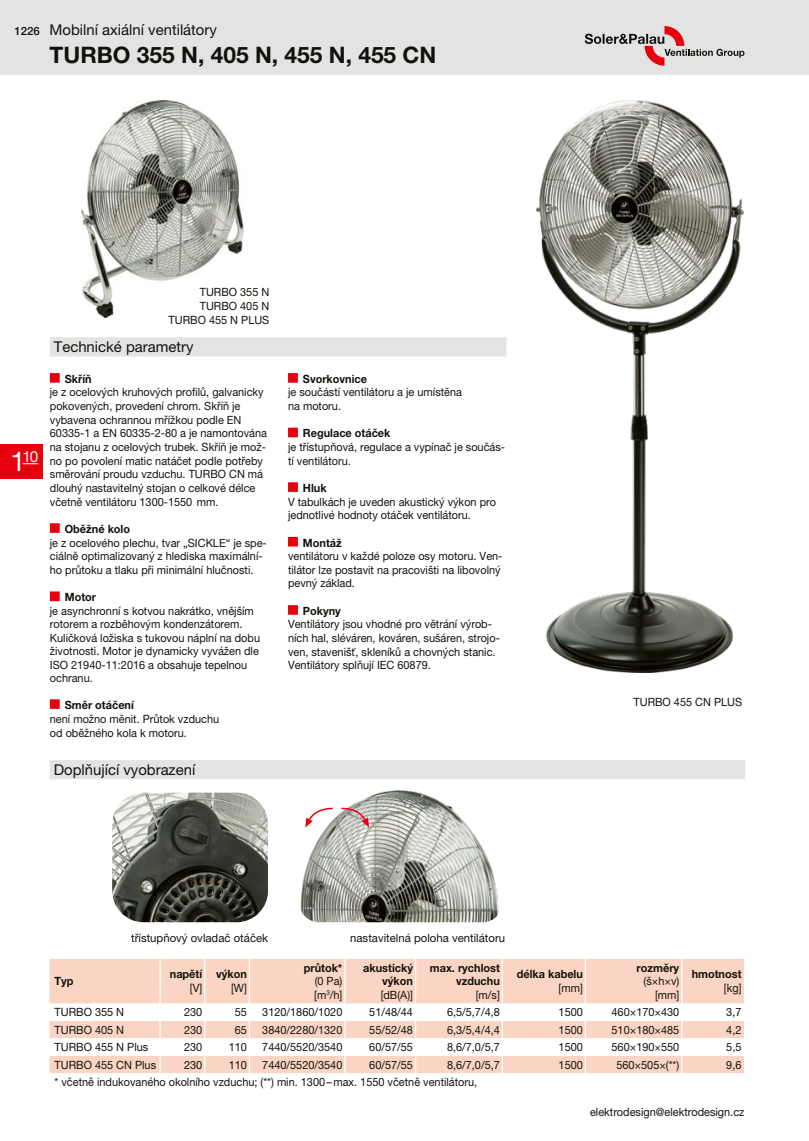
<style>
.page{position:relative;width:809px;height:1141px;background:#fff}
.page>*{position:absolute;margin:0;border:0;box-sizing:border-box;transform-origin:0 0}
.t1{font:700 22.75px "Helvetica Neue LT Pro";color:#12120d}
.t2{font:15.22px "Helvetica Neue LT Pro";color:#fff}
.t3{font:14.88px "Helvetica Neue LT Pro";color:#12120d}
.t4{font:11.38px/13.7px "Helvetica Neue LT Pro";color:#12120d;scale:.96 1}
.t5{font:700 11.38px/13.7px "Helvetica Neue LT Pro";color:#12120d;text-align:right;scale:.96 1}
.t6{font:11.38px "Helvetica Neue LT Pro";color:#12120d}
.t7{font:500 11.38px "Helvetica Neue LT Pro";color:#12120d}
.s1{font-size:27.12px}
</style>
<div class="page">
<div style="left:0;top:0;width:809px;height:74px;background:#e2e3e3"></div>
<svg style="left:584px;top:26px;width:160px;height:40px"></svg>
<div style="left:0;top:444px;width:42px;height:35px;background:#e7000e"></div>
<svg style="left:22px;top:463px;width:16px;height:1px"></svg>
<img style="left:300px;top:790px;width:199px;height:132px">
<div style="left:50px;top:337px;width:456px;height:20px;background:#e2e3e3"></div>
<div style="left:50px;top:373px;width:10px;height:10px;background:#e7000e"></div>
<div style="left:50px;top:523px;width:10px;height:10px;background:#e7000e"></div>
<div style="left:50px;top:591px;width:10px;height:10px;background:#e7000e"></div>
<div style="left:50px;top:699px;width:10px;height:10px;background:#e7000e"></div>
<div style="left:288px;top:373px;width:10px;height:10px;background:#e7000e"></div>
<div style="left:288px;top:428px;width:10px;height:9px;background:#e7000e"></div>
<div style="left:288px;top:482px;width:10px;height:10px;background:#e7000e"></div>
<div style="left:288px;top:537px;width:10px;height:9px;background:#e7000e"></div>
<div style="left:288px;top:605px;width:10px;height:10px;background:#e7000e"></div>
<div style="left:50px;top:959px;width:694px;height:45px;background:#fbd5c3"></div>
<hr style="left:159px;top:959px;width:2px;height:45px;background:#fff">
<hr style="left:204px;top:959px;width:1px;height:45px;background:#fff">
<hr style="left:249px;top:959px;width:1px;height:45px;background:#fff">
<hr style="left:344px;top:959px;width:1px;height:45px;background:#fff">
<hr style="left:415px;top:959px;width:1px;height:45px;background:#fff">
<hr style="left:501px;top:959px;width:2px;height:45px;background:#fff">
<hr style="left:584px;top:959px;width:2px;height:45px;background:#fff">
<hr style="left:681px;top:959px;width:1px;height:45px;background:#fff">
<svg style="left:50px;top:1021px;width:694px;height:52px"></svg>
<svg style="left:305px;top:808px;width:29px;height:19px"></svg>
<svg style="left:340px;top:808px;width:29px;height:19px"></svg>
<div style="left:50px;top:760px;width:695px;height:19px;background:#e2e3e3"></div>
<img style="left:112px;top:793px;width:156px;height:129px">
<img style="left:536px;top:100px;width:207px;height:573px">
<img style="left:82px;top:100px;width:161px;height:218px">
<p class="t7" style="left:14px;top:25px;width:27px">1226</p>
<h3 class="t3" style="left:50px;top:21px;width:169px">Mobilní axiální ventilátory</h3>
<h1 class="t1" style="left:50px;top:41px;width:388px">TURBO 355 N, 405 N, 455 N, 455 CN</h1>
<h2 class="t2" style="left:11px;top:448px;width:29px"><span class="s1">1</span>10</h2>
<p class="t4" style="left:169px;top:285px;width:106px;text-align:right">TURBO 355 N<br>TURBO 405 N<br>TURBO 455 N PLUS</p>
<h3 class="t3" style="left:54px;top:338px;width:141px">Technické parametry</h3>
<p class="t5" style="left:65px;top:372px;width:30px">Skříň</p>
<p class="t4" style="left:50px;top:385px;width:228px">je z ocelových kruhových profilů, galvanicky pokovených, provedení chrom. Skříň je vybavena ochrannou mřížkou podle EN 60335-1 a EN 60335-2-80 a je namontována na stojanu z ocelových trubek. Skříň je mož&shy;no po povolení matic natáčet podle potřeby směrování proudu vzduchu. TURBO CN má dlouhý nastavitelný stojan o celkové délce včetně ventilátoru 1300-1550 mm.</p>
<p class="t5" style="left:65px;top:522px;width:70px">Oběžné kolo</p>
<p class="t4" style="left:50px;top:535px;width:227px">je z ocelového plechu, tvar „SICKLE“ je spe&shy;ciálně optimalizovaný z hlediska maximální&shy;ho průtoku a tlaku při minimální hlučnosti.</p>
<p class="t5" style="left:65px;top:590px;width:34px">Motor</p>
<p class="t4" style="left:50px;top:604px;width:220px">je asynchronní s kotvou nakrátko, vnějším rotorem a rozběhovým kondenzátorem.<br>Kuličková ložiska s tukovou náplní na dobu životnosti. Motor je dynamicky vyvážen dle ISO 21940-11:2016 a obsahuje tepelnou ochranu.</p>
<p class="t5" style="left:65px;top:698px;width:74px">Směr otáčení</p>
<p class="t4" style="left:50px;top:712px;width:178px">není možno měnit. Průtok vzduchu od oběžného kola k motoru.</p>
<h3 class="t3" style="left:54px;top:761px;width:143px">Doplňující vyobrazení</h3>
<p class="t5" style="left:303px;top:372px;width:68px">Svorkovnice</p>
<p class="t4" style="left:288px;top:385px;width:183px">je součástí ventilátoru a je umístěna na motoru.</p>
<p class="t5" style="left:303px;top:426px;width:93px">Regulace otáček</p>
<p class="t4" style="left:288px;top:440px;width:228px">je třístupňová, regulace a vypínač je součás&shy;tí ventilátoru.</p>
<p class="t5" style="left:303px;top:481px;width:26px">Hluk</p>
<p class="t4" style="left:288px;top:495px;width:218px">V tabulkách je uveden akustický výkon pro jednotlivé hodnoty otáček ventilátoru.</p>
<p class="t5" style="left:303px;top:535px;width:42px">Montáž</p>
<p class="t4" style="left:288px;top:549px;width:225px">ventilátoru v každé poloze osy motoru. Ven&shy;tilátor lze postavit na pracovišti na libovolný pevný základ.</p>
<p class="t5" style="left:303px;top:604px;width:41px">Pokyny</p>
<p class="t4" style="left:288px;top:617px;width:222px">Ventilátory jsou vhodné pro větrání výrob&shy;ních hal, sléváren, kováren, sušáren, strojo&shy;ven, stavenišť, skleníků a chovných stanic.<br>Ventilátory splňují IEC 60879.</p>
<p class="t4" style="left:633px;top:695px;width:115px">TURBO 455 CN PLUS</p>
<p class="t5" style="left:55px;top:974px;width:21px">Typ</p>
<p class="t6" style="left:131px;top:931px;width:138px">třístupňový ovladač otáček</p>
<p class="t6" style="left:350px;top:931px;width:156px">nastavitelná poloha ventilátoru</p>
<p class="t5" style="left:170px;top:967px;width:35px">napětí</p>
<p class="t4" style="left:190px;top:981px;width:14px">[V]</p>
<p class="t5" style="left:216px;top:967px;width:34px">výkon</p>
<p class="t4" style="left:231px;top:981px;width:18px">[W]</p>
<p class="t5" style="left:304px;top:960px;width:42px">průtok*</p>
<p class="t4" style="left:314px;top:974px;width:31px">(0 Pa) [m<sup>3</sup>/h]</p>
<p class="t5" style="left:363px;top:960px;width:53px">akustický výkon</p>
<p class="t4" style="left:380px;top:988px;width:35px">[dB(A)]</p>
<p class="t5" style="left:430px;top:960px;width:74px">max. rychlost vzduchu</p>
<p class="t4" style="left:476px;top:988px;width:27px">[m/s]</p>
<p class="t5" style="left:517px;top:967px;width:70px">délka kabelu</p>
<p class="t4" style="left:558px;top:981px;width:27px">[mm]</p>
<p class="t5" style="left:636px;top:960px;width:46px">rozměry</p>
<p class="t4" style="left:643px;top:974px;width:39px;text-align:right">(š×h×v) [mm]</p>
<p class="t5" style="left:691px;top:967px;width:53px">hmotnost</p>
<p class="t4" style="left:724px;top:981px;width:20px">[kg]</p>
<p class="t4" style="left:55px;top:1005px;width:74px">TURBO 355 N</p>
<p class="t4" style="left:184px;top:1005px;width:20px">230</p>
<p class="t4" style="left:235px;top:1005px;width:14px">55</p>
<p class="t4" style="left:262px;top:1005px;width:85px">3120/1860/1020</p>
<p class="t4" style="left:369px;top:1005px;width:47px">51/48/44</p>
<p class="t4" style="left:447px;top:1005px;width:57px">6,5/5,7/4,8</p>
<p class="t4" style="left:558px;top:1005px;width:27px">1500</p>
<p class="t4" style="left:611px;top:1005px;width:72px">460×170×430</p>
<p class="t4" style="left:726px;top:1005px;width:17px">3,7</p>
<p class="t4" style="left:55px;top:1023px;width:74px">TURBO 405 N</p>
<p class="t4" style="left:184px;top:1023px;width:20px">230</p>
<p class="t4" style="left:235px;top:1023px;width:14px">65</p>
<p class="t4" style="left:262px;top:1023px;width:85px">3840/2280/1320</p>
<p class="t4" style="left:369px;top:1023px;width:47px">55/52/48</p>
<p class="t4" style="left:447px;top:1023px;width:57px">6,3/5,4/4,4</p>
<p class="t4" style="left:558px;top:1023px;width:27px">1500</p>
<p class="t4" style="left:611px;top:1023px;width:72px">510×180×485</p>
<p class="t4" style="left:726px;top:1023px;width:17px">4,2</p>
<p class="t4" style="left:55px;top:1040px;width:99px">TURBO 455 N Plus</p>
<p class="t4" style="left:184px;top:1040px;width:20px">230</p>
<p class="t4" style="left:229px;top:1040px;width:20px">110</p>
<p class="t4" style="left:262px;top:1040px;width:85px">7440/5520/3540</p>
<p class="t4" style="left:369px;top:1040px;width:47px">60/57/55</p>
<p class="t4" style="left:447px;top:1040px;width:57px">8,6/7,0/5,7</p>
<p class="t4" style="left:558px;top:1040px;width:27px">1500</p>
<p class="t4" style="left:611px;top:1040px;width:72px">560×190×550</p>
<p class="t4" style="left:726px;top:1040px;width:17px">5,5</p>
<p class="t4" style="left:55px;top:1058px;width:107px">TURBO 455 CN Plus</p>
<p class="t4" style="left:184px;top:1058px;width:20px">230</p>
<p class="t4" style="left:229px;top:1058px;width:20px">110</p>
<p class="t4" style="left:262px;top:1058px;width:85px">7440/5520/3540</p>
<p class="t4" style="left:369px;top:1058px;width:47px">60/57/55</p>
<p class="t4" style="left:447px;top:1058px;width:57px">8,6/7,0/5,7</p>
<p class="t4" style="left:558px;top:1058px;width:27px">1500</p>
<p class="t4" style="left:616px;top:1058px;width:67px">560×505×(**)</p>
<p class="t4" style="left:726px;top:1058px;width:17px">9,6</p>
<p class="t4" style="left:55px;top:1075px;width:442px">* včetně indukovaného okolního vzduchu; (**) min. 1300–max. 1550 včetně ventilátoru,</p>
<p class="t4" style="left:590px;top:1105px;width:162px">elektrodesign@elektrodesign.cz</p>
</div>
